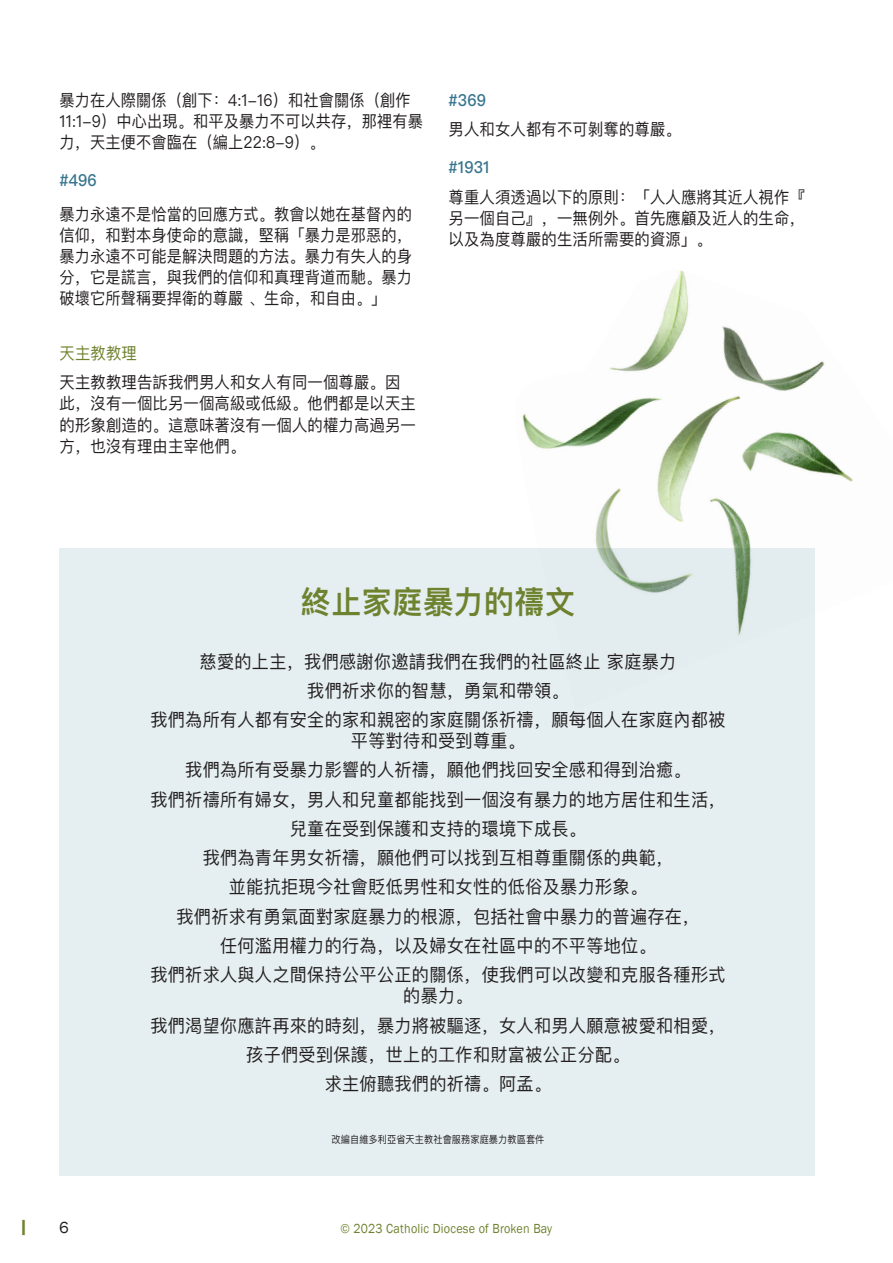
<style>
.page{position:relative;width:893px;height:1263px;background:#fff}
.page>*{position:absolute;margin:0;border:0;box-sizing:border-box;transform-origin:0 0}
.t1{font:600 31.5px "Ping Fang SC";letter-spacing:.02em;color:#6f822f;scale:.95 1}
.t2{font:18px/29.2px "Ping Fang SC";letter-spacing:.02em;color:#231f20;text-align:center;scale:.95 1}
.t3{font:600 18px "Franklin Gothic";color:#6f822f}
.t4{font:16.5px/21px "Ping Fang SC";letter-spacing:.01em;color:#231f20;scale:.92 1}
.t5{font:16.5px/21px "Ping Fang SC";letter-spacing:.01em;color:#231f20;scale:.93 1}
.t6{font:500 16.5px "Ping Fang SC";letter-spacing:.01em;color:#37748d;scale:.93 1}
.t7{font:16.5px "Ping Fang SC";letter-spacing:.01em;color:#6f822f;scale:.93 1}
.t8{font:16.5px "Franklin Gothic";color:#231f20}
.t9{font:13.5px "Franklin Gothic";letter-spacing:.02em;color:#6f822f;scale:.9 1}
.t10{font:10.2px "Ping Fang SC";letter-spacing:.01em;color:#231f20;scale:.9 1}
</style>
<div class="page">
<div style="left:59px;top:549px;width:756px;height:627px;background:#e5eef0"></div>
<img style="left:509px;top:270px;width:344px;height:365px">
<p class="t4" style="left:60px;top:89px;width:396px">暴力在人際關係（創下：4:1-16）和社會關係（創作<br>11:1-9）中心出現。和平及暴力不可以共存，那裡有暴力，天主便不會臨在（編上22:8-9）。</p>
<p class="t6" style="left:60px;top:170px;width:42px">#496</p>
<p class="t4" style="left:60px;top:203px;width:385px;text-align:justify">暴力永遠不是恰當的回應方式。教會以她在基督內的信仰，和對本身使命的意識，堅稱「暴力是邪惡的，暴力永遠不可能是解決問題的方法。暴力有失人的身分，它是謊言，與我們的信仰和真理背道而馳。暴力破壞它所聲稱要捍衛的尊嚴、生命，和自由。」</p>
<p class="t7" style="left:60px;top:343px;width:85px">天主教教理</p>
<p class="t5" style="left:60px;top:372px;width:385px">天主教教理告訴我們男人和女人有同一個尊嚴。因此，沒有一個比另一個高級或低級。他們都是以天主的形象創造的。這意味著沒有一個人的權力高過另一方，也沒有理由主宰他們。</p>
<p class="t6" style="left:449px;top:90px;width:42px">#369</p>
<p class="t5" style="left:449px;top:118px;width:251px">男人和女人都有不可剝奪的尊嚴。</p>
<p class="t6" style="left:449px;top:157px;width:45px">#1931</p>
<p class="t5" style="left:449px;top:186px;width:385px;text-align:justify">尊重人須透過以下的原則：「人人應將其近人視作『另一個自己』，一無例外。首先應顧及近人的生命，以及為度尊嚴的生活所需要的資源」。</p>
<h1 class="t1" style="left:301px;top:582px;width:290px">終止家庭暴力的禱文</h1>
<p class="t2" style="left:150px;top:646px;width:607px">慈愛的上主，我們感謝你邀請我們在我們的社區終止家庭暴力<br>我們祈求你的智慧，勇氣和帶領。<br>我們為所有人都有安全的家和親密的家庭關係祈禱，願每個人在家庭內都被</p>
<p class="t2" style="left:150px;top:726px;width:607px">平等對待和受到尊重。<br>我們為所有受暴力影響的人祈禱，願他們找回安全感和得到治癒。<br>我們祈禱所有婦女，男人和兒童都能找到一個沒有暴力的地方居住和生活，兒童在受到保護和支持的環境下成長。<br>我們為青年男女祈禱，願他們可以找到互相尊重關係的典範，<br>並能抗拒現今社會貶低男性和女性的低俗及暴力形象。<br>我們祈求有勇氣面對家庭暴力的根源，包括社會中暴力的普遍存在，<br>任何濫用權力的行為，以及婦女在社區中的不平等地位。<br>我們祈求人與人之間保持公平公正的關係，使我們可以改變和克服各種形式</p>
<p class="t2" style="left:150px;top:981px;width:607px">的暴力。<br>我們渴望你應許再來的時刻，暴力將被驅逐，女人和男人願意被愛和相愛，孩子們受到保護，世上的工作和財富被公正分配。<br>求主俯聽我們的祈禱。阿孟。</p>
<p class="t10" style="left:332px;top:1133px;width:238px">改編自維多利亞省天主教社會服務家庭暴力教區套件</p>
<p class="t3" style="left:19px;top:1214px;width:10px">|</p>
<p class="t8" style="left:59px;top:1217px;width:11px">6</p>
<p class="t9" style="left:341px;top:1220px;width:237px">© 2023 Catholic Diocese of Broken Bay</p>
</div>
